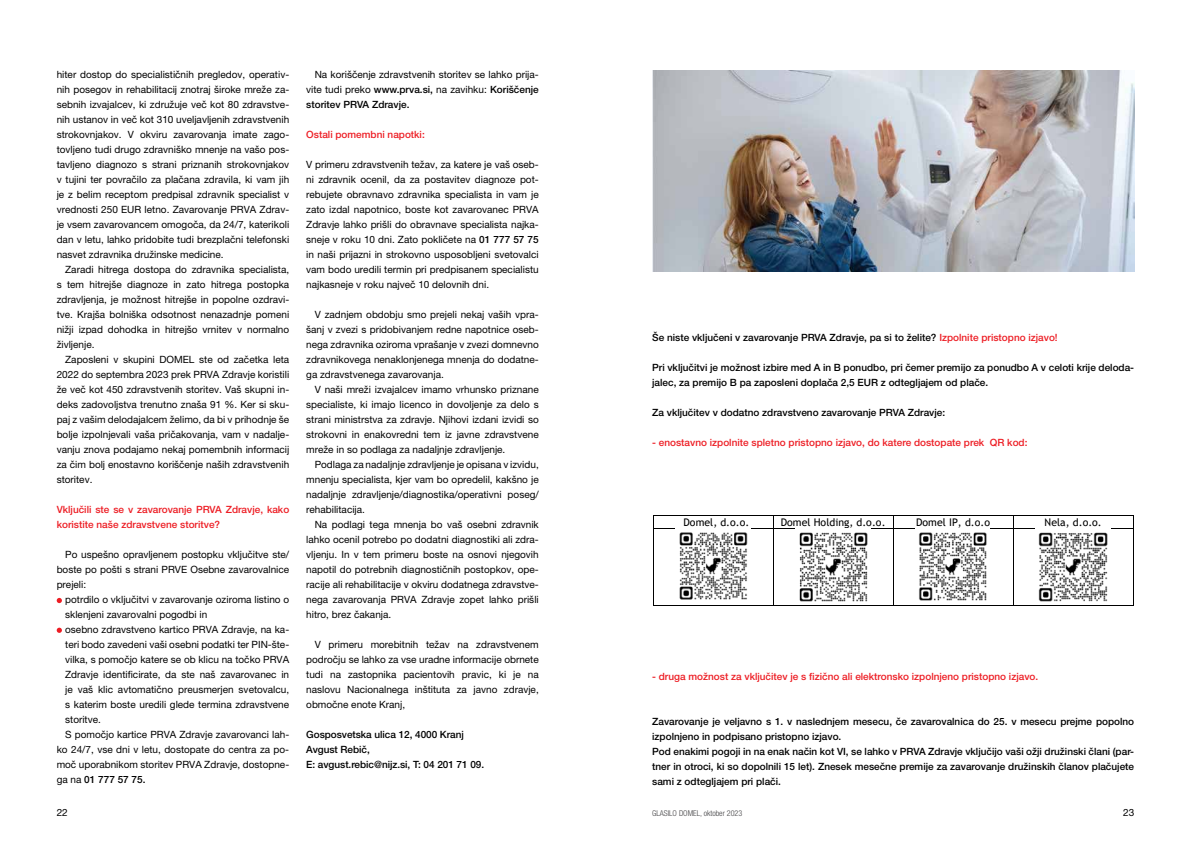
<style>
.page{position:relative;width:1191px;height:842px;background:#fff}
.page>*{position:absolute;margin:0;border:0;box-sizing:border-box;transform-origin:0 0}
.t1{font:10.5px "Trebuchet MS";color:#000}
.t2{font:700 10.5px "Trebuchet MS";color:#000}
.t3{font:10px/15px "Helvetica Neue LT Pro";color:#000;text-align:justify}
.t4{font:500 10px/15px "Helvetica Neue LT Pro";color:#000}
.t5{font:500 10px/15px "Helvetica Neue LT Pro";color:#ed1d24}
.t6{font:300 condensed 8px "Helvetica Neue LT Pro";color:#414042}
.s1{font-weight:400}
.s2{font-weight:500}
.s3{color:#ed1d24}
</style>
<div class="page">
<svg style="left:57px;top:598px;width:5px;height:5px"></svg>
<svg style="left:57px;top:628px;width:5px;height:5px"></svg>
<img style="left:652px;top:71px;width:482px;height:201px">
<hr style="left:653px;top:516px;width:120px;height:1px;background:#000">
<hr style="left:773px;top:516px;width:120px;height:1px;background:#000">
<hr style="left:893px;top:516px;width:120px;height:1px;background:#000">
<hr style="left:1013px;top:516px;width:120px;height:1px;background:#000">
<hr style="left:653px;top:528px;width:120px;height:1px;background:#000">
<hr style="left:773px;top:528px;width:120px;height:1px;background:#000">
<hr style="left:893px;top:528px;width:120px;height:1px;background:#000">
<hr style="left:1013px;top:528px;width:120px;height:1px;background:#000">
<svg style="left:1133px;top:516px;width:1px;height:13px"></svg>
<hr style="left:653px;top:529px;width:1px;height:76px;background:#000">
<hr style="left:653px;top:605px;width:120px;height:1px;background:#000">
<hr style="left:773px;top:529px;width:1px;height:76px;background:#000">
<hr style="left:773px;top:605px;width:120px;height:1px;background:#000">
<hr style="left:893px;top:529px;width:1px;height:76px;background:#000">
<hr style="left:893px;top:605px;width:120px;height:1px;background:#000">
<hr style="left:1013px;top:529px;width:1px;height:76px;background:#000">
<hr style="left:1013px;top:605px;width:120px;height:1px;background:#000">
<hr style="left:1133px;top:529px;width:1px;height:76px;background:#000">
<img style="left:679px;top:532px;width:69px;height:68px">
<img style="left:799px;top:532px;width:69px;height:70px">
<img style="left:919px;top:532px;width:68px;height:69px">
<img style="left:1038px;top:532px;width:70px;height:70px">
<p class="t3" style="left:57px;top:67px;width:234px">hiter dostop do specialističnih pregledov, operativ&shy;nih posegov in rehabilitacij znotraj široke mreže za&shy;sebnih izvajalcev, ki združuje več kot 80 zdravstve&shy;nih ustanov in več kot 310 uveljavljenih zdravstvenih strokovnjakov. V okviru zavarovanja imate zago&shy;tovljeno tudi drugo zdravniško mnenje na vašo pos&shy;tavljeno diagnozo s strani priznanih strokovnjakov v tujini ter povračilo za plačana zdravila, ki vam jih je z belim receptom predpisal zdravnik specialist v vrednosti 250 EUR letno. Zavarovanje PRVA Zdrav&shy;je vsem zavarovancem omogoča, da 24/7, katerikoli dan v letu, lahko pridobite tudi brezplačni telefonski nasvet zdravnika družinske medicine.</p>
<p class="t3" style="left:57px;top:262px;width:234px;text-indent:8px">Zaradi hitrega dostopa do zdravnika specialista, s tem hitrejše diagnoze in zato hitrega postopka zdravljenja, je možnost hitrejše in popolne ozdravi&shy;tve. Krajša bolniška odsotnost nenazadnje pomeni nižji izpad dohodka in hitrejšo vrnitev v normalno življenje.</p>
<p class="t3" style="left:57px;top:352px;width:234px;text-indent:8px">Zaposleni v skupini DOMEL ste od začetka leta 2022 do septembra 2023 prek PRVA Zdravje koristili že več kot 450 zdravstvenih storitev. Vaš skupni in&shy;deks zadovoljstva trenutno znaša 91 %. Ker si sku&shy;paj z vašim delodajalcem želimo, da bi v prihodnje še bolje izpolnjevali vaša pričakovanja, vam v nadalje&shy;vanju znova podajamo nekaj pomembnih informacij za čim bolj enostavno koriščenje naših zdravstvenih storitev.</p>
<p class="t5" style="left:57px;top:502px;width:234px">Vključili ste se v zavarovanje PRVA Zdravje, kako koristite naše zdravstvene storitve?</p>
<p class="t3" style="left:57px;top:547px;width:234px;text-indent:8px">Po uspešno opravljenem postopku vključitve ste/ boste po pošti s strani PRVE Osebne zavarovalnice prejeli:</p>
<p class="t3" style="left:65px;top:592px;width:225px">potrdilo o vključitvi v zavarovanje oziroma listino o</p>
<p class="t3" style="left:65px;top:607px;width:144px">sklenjeni zavarovalni pogodbi in</p>
<p class="t3" style="left:65px;top:622px;width:225px">osebno zdravstveno kartico PRVA Zdravje, na ka-</p>
<p class="t3" style="left:65px;top:637px;width:225px">teri bodo zavedeni vaši osebni podatki ter PIN-šte-</p>
<p class="t3" style="left:65px;top:652px;width:225px">vilka, s pomočjo katere se ob klicu na točko PRVA</p>
<p class="t3" style="left:65px;top:667px;width:225px">Zdravje identificirate, da ste naš zavarovanec in</p>
<p class="t3" style="left:65px;top:682px;width:225px">je vaš klic avtomatično preusmerjen svetovalcu,</p>
<p class="t3" style="left:65px;top:697px;width:225px">s katerim boste uredili glede termina zdravstvene</p>
<p class="t3" style="left:65px;top:712px;width:37px">storitve.</p>
<p class="t3" style="left:65px;top:727px;width:225px">S pomočjo kartice PRVA Zdravje zavarovanci lah-</p>
<p class="t3" style="left:57px;top:742px;width:234px">ko 24/7, vse dni v letu, dostopate do centra za po-</p>
<p class="t3" style="left:57px;top:757px;width:234px">moč uporabnikom storitev PRVA Zdravje, dostopne-</p>
<p class="t4" style="left:57px;top:772px;width:90px"><span class="s1">ga na</span> 01 777 57 75.</p>
<p class="t3" style="left:306px;top:67px;width:234px;text-indent:9px">Na koriščenje zdravstvenih storitev se lahko prija&shy;vite tudi preko <span class="s2">www.prva.si,</span> na zavihku: <span class="s2">Koriščenje storitev PRVA Zdravje.</span></p>
<p class="t5" style="left:306px;top:127px;width:120px">Ostali pomembni napotki:</p>
<p class="t3" style="left:306px;top:157px;width:234px">V primeru zdravstvenih težav, za katere je vaš oseb&shy;ni zdravnik ocenil, da za postavitev diagnoze pot&shy;rebujete obravnavo zdravnika specialista in vam je zato izdal napotnico, boste kot zavarovanec PRVA Zdravje lahko prišli do obravnave specialista najka&shy;sneje v roku 10 dni. Zato pokličete na <span class="s2">01 777 57 75 </span>in naši prijazni in strokovno usposobljeni svetovalci vam bodo uredili termin pri predpisanem specialistu najkasneje v roku največ 10 delovnih dni.</p>
<p class="t3" style="left:306px;top:307px;width:234px;text-indent:9px">V zadnjem obdobju smo prejeli nekaj vaših vpra&shy;šanj v zvezi s pridobivanjem redne napotnice oseb&shy;nega zdravnika oziroma vprašanje v zvezi domnevno zdravnikovega nenaklonjenega mnenja do dodatne&shy;ga zdravstvenega zavarovanja.</p>
<p class="t3" style="left:306px;top:382px;width:234px;text-indent:9px">V naši mreži izvajalcev imamo vrhunsko priznane specialiste, ki imajo licenco in dovoljenje za delo s strani ministrstva za zdravje. Njihovi izdani izvidi so strokovni in enakovredni tem iz javne zdravstvene mreže in so podlaga za nadaljnje zdravljenje.</p>
<p class="t3" style="left:306px;top:457px;width:234px;text-indent:9px">Podlaga za nadaljnje zdravljenje je opisana v izvidu, mnenju specialista, kjer vam bo opredelil, kakšno je nadaljnje zdravljenje/diagnostika/operativni poseg/ rehabilitacija.</p>
<p class="t3" style="left:306px;top:517px;width:234px;text-indent:9px">Na podlagi tega mnenja bo vaš osebni zdravnik lahko ocenil potrebo po dodatni diagnostiki ali zdra&shy;vljenju. In v tem primeru boste na osnovi njegovih napotil do potrebnih diagnostičnih postopkov, ope&shy;racije ali rehabilitacije v okviru dodatnega zdravstve&shy;nega zavarovanja PRVA Zdravje zopet lahko prišli hitro, brez čakanja.</p>
<p class="t3" style="left:306px;top:637px;width:234px;text-indent:9px">V primeru morebitnih težav na zdravstvenem področju se lahko za vse uradne informacije obrnete tudi na zastopnika pacientovih pravic, ki je na naslovu Nacionalnega inštituta za javno zdravje, območne enote Kranj,</p>
<p class="t4" style="left:306px;top:727px;width:179px">Gosposvetska ulica 12, 4000 Kranj<br>Avgust Rebič,<br>E: avgust.rebic@nijz.si, T: 04 201 71 09.</p>
<p class="t4" style="left:652px;top:330px;width:407px">Še niste vključeni v zavarovanje PRVA Zdravje, pa si to želite? <span class="s3">Izpolnite pristopno izjavo!</span></p>
<p class="t4" style="left:652px;top:360px;width:483px">Pri vključitvi je možnost izbire med A in B ponudbo, pri čemer premijo za ponudbo A v celoti krije deloda&shy;jalec, za premijo B pa zaposleni doplača 2,5 EUR z odtegljajem od plače.</p>
<p class="t4" style="left:652px;top:405px;width:294px">Za vključitev v dodatno zdravstveno zavarovanje PRVA Zdravje:</p>
<p class="t5" style="left:652px;top:435px;width:377px">- enostavno izpolnite spletno pristopno izjavo, do katere dostopate prek QR kod:</p>
<p class="t1" style="left:683px;top:516px;width:67px">Domel, d.o.o.</p>
<p class="t1" style="left:780px;top:516px;width:106px">Domel Holding, d.o.o.</p>
<p class="t1" style="left:916px;top:516px;width:75px">Domel IP, d.o.o</p>
<p class="t1" style="left:1044px;top:516px;width:59px">Nela, d.o.o.</p>
<p class="t5" style="left:652px;top:669px;width:387px">- druga možnost za vključitev je s fizično ali elektronsko izpolnjeno pristopno izjavo.</p>
<p class="t4" style="left:652px;top:714px;width:483px">Zavarovanje je veljavno s 1. v naslednjem mesecu, če zavarovalnica do 25. v mesecu prejme popolno izpolnjeno in podpisano pristopno izjavo.<br>Pod enakimi pogoji in na enak način kot VI, se lahko v PRVA Zdravje vključijo vaši ožji družinski člani (par&shy;tner in otroci, ki so dopolnili 15 let). Znesek mesečne premije za zavarovanje družinskih članov plačujete sami z odtegljajem pri plači.</p>
<p class="t2" style="left:653px;top:719px;width:481px">Pod enakimi pogoji in na enak način kot VI, se lahko v PRVA Zdravje vključijo vaši ožji družinski</p>
<p class="t1" style="left:653px;top:745px;width:220px">članov plačujete sami z odtegljajem pri plači.</p>
<p class="t3" style="left:57px;top:805px;width:13px">22</p>
<p class="t6" style="left:652px;top:809px;width:91px">GLASILO DOMEL, oktober 2023</p>
<p class="t3" style="left:1123px;top:805px;width:13px">23</p>
</div>
